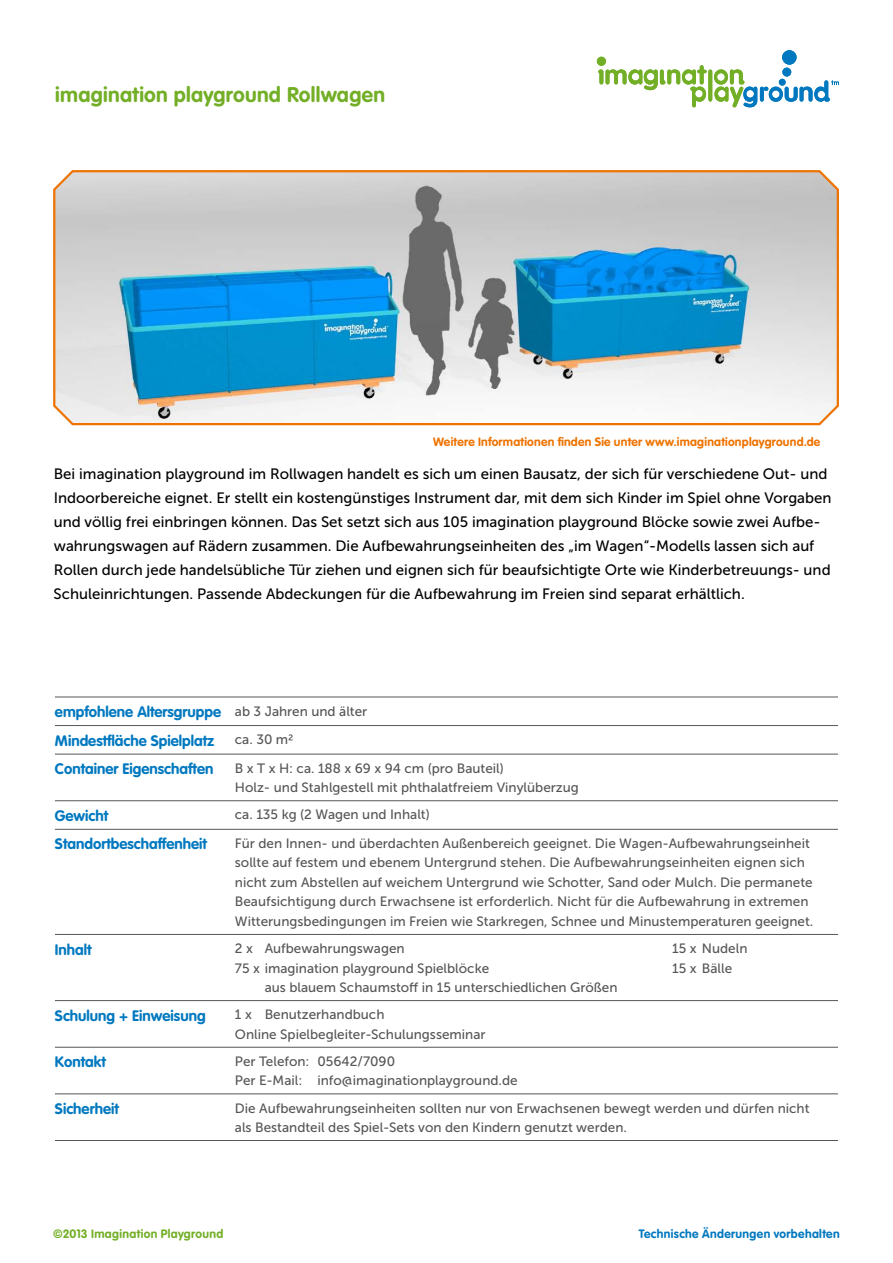
<style>
.page{position:relative;width:893px;height:1263px;background:#fff}
.page>*{position:absolute;margin:0;border:0;box-sizing:border-box;transform-origin:0 0}
.t1{font:700 21px "VAG Rounded Std";letter-spacing:.015em;color:#73af26}
.t2{font:15px/24px "Museo Sans 500";color:#000}
.t3{font:700 15px/28.5px "VAG Rounded Std";color:#0078bf}
.t4{font:13.5px/19.5px "Museo Sans 500";color:#565656}
.t5{font:700 12px "VAG Rounded Std";letter-spacing:.02em;color:#ee7300}
.t6{font:700 12px "VAG Rounded Std";letter-spacing:.03em;color:#0078bf}
.t7{font:700 12px "VAG Rounded Std";letter-spacing:.025em;color:#73af26}
.s1{font-family:"Museo Sans 500";font-weight:400;font-size:13.5px;color:#565656}
</style>
<div class="page">
<hr style="left:55px;top:697px;width:180px;height:1px;background:#565656">
<hr style="left:235px;top:697px;width:603px;height:1px;background:#565656">
<hr style="left:55px;top:725px;width:180px;height:1px;background:#565656">
<hr style="left:235px;top:725px;width:603px;height:1px;background:#565656">
<hr style="left:55px;top:754px;width:180px;height:1px;background:#565656">
<hr style="left:235px;top:754px;width:603px;height:1px;background:#565656">
<hr style="left:55px;top:800px;width:180px;height:1px;background:#565656">
<hr style="left:235px;top:800px;width:603px;height:1px;background:#565656">
<hr style="left:55px;top:829px;width:180px;height:1px;background:#565656">
<hr style="left:235px;top:829px;width:603px;height:1px;background:#565656">
<hr style="left:55px;top:934px;width:180px;height:1px;background:#565656">
<hr style="left:235px;top:934px;width:603px;height:1px;background:#565656">
<hr style="left:55px;top:1000px;width:180px;height:1px;background:#565656">
<hr style="left:235px;top:1000px;width:603px;height:1px;background:#565656">
<hr style="left:55px;top:1047px;width:180px;height:1px;background:#565656">
<hr style="left:235px;top:1047px;width:603px;height:1px;background:#565656">
<hr style="left:55px;top:1093px;width:180px;height:1px;background:#565656">
<hr style="left:235px;top:1093px;width:603px;height:1px;background:#565656">
<hr style="left:55px;top:1140px;width:180px;height:1px;background:#565656">
<hr style="left:235px;top:1140px;width:603px;height:1px;background:#565656">
<div style="left:597px;top:57px;width:9px;height:9px;background:#73af26;border-radius:50%"></div>
<div style="left:782px;top:50px;width:15px;height:15px;background:#0078bf;border-radius:50%"></div>
<svg style="left:598px;top:65px;width:241px;height:42px"></svg>
<svg style="left:53px;top:170px;width:786px;height:256px;background:#9dbdcc"></svg>
<h1 class="t1" style="left:55px;top:82px;width:331px">imagination playground Rollwagen</h1>
<p class="t5" style="left:433px;top:435px;width:389px">Weitere Informationen finden Sie unter www.imaginationplayground.de</p>
<p class="t2" style="left:54px;top:462px;width:779px">Bei imagination playground im Rollwagen handelt es sich um einen Bausatz, der sich für verschiedene Out- und Indoorbereiche eignet. Er stellt ein kostengünstiges Instrument dar, mit dem sich Kinder im Spiel ohne Vorgaben und völlig frei einbringen können. Das Set setzt sich aus 105 imagination playground Blöcke sowie zwei Aufbe&shy;wahrungswagen auf Rädern zusammen. Die Aufbewahrungseinheiten des „im Wagen“-Modells lassen sich auf Rollen durch jede handelsübliche Tür ziehen und eignen sich für beaufsichtigte Orte wie Kinderbetreuungs- und Schuleinrichtungen. Passende Abdeckungen für die Aufbewahrung im Freien sind separat erhältlich.</p>
<p class="t3" style="left:55px;top:698px;width:314px">empfohlene Altersgruppe <span class="s1">ab 3 Jahren und älter<br></span>Mindestfläche Spielplatz</p>
<p class="t4" style="left:235px;top:730px;width:60px">ca. 30 m2</p>
<p class="t3" style="left:55px;top:755px;width:160px">Container Eigenschaften</p>
<p class="t4" style="left:235px;top:758px;width:345px">B x T x H: ca. 188 x 69 x 94 cm (pro Bauteil)<br>Holz- und Stahlgestell mit phthalatfreiem Vinylüberzug</p>
<p class="t3" style="left:55px;top:802px;width:55px">Gewicht</p>
<p class="t4" style="left:235px;top:805px;width:196px">ca. 135 kg (2 Wagen und Inhalt)</p>
<p class="t3" style="left:55px;top:830px;width:153px">Standortbeschaffenheit</p>
<p class="t4" style="left:235px;top:833px;width:580px">Für den Innen- und überdachten Außenbereich geeignet. Die Wagen-Aufbewahrungseinheit sollte auf festem und ebenem Untergrund stehen. Die Aufbewahrungseinheiten eignen sich nicht zum Abstellen auf weichem Untergrund wie Schotter, Sand oder Mulch. Die permanete Beaufsichtigung durch Erwachsene ist erforderlich. Nicht für die Aufbewahrung in extremen Witterungsbedingungen im Freien wie Starkregen, Schnee und Minustemperaturen geeignet.</p>
<p class="t3" style="left:55px;top:935px;width:38px">Inhalt</p>
<p class="t4" style="left:235px;top:939px;width:171px">2 x Aufbewahrungswagen</p>
<p class="t4" style="left:235px;top:958px;width:256px">75 x imagination playground Spielblöcke</p>
<p class="t4" style="left:265px;top:978px;width:354px">aus blauem Schaumstoff in 15 unterschiedlichen Größen</p>
<p class="t4" style="left:672px;top:939px;width:77px">15 x Nudeln<br>15 x Bälle</p>
<p class="t3" style="left:55px;top:1002px;width:152px">Schulung + Einweisung</p>
<p class="t4" style="left:235px;top:1005px;width:252px">1 x Benutzerhandbuch<br>Online Spielbegleiter-Schulungsseminar</p>
<p class="t3" style="left:55px;top:1048px;width:52px">Kontakt</p>
<p class="t4" style="left:235px;top:1051px;width:284px">Per Telefon: 05642/7090<br>Per E-Mail: info@imaginationplayground.de</p>
<p class="t3" style="left:55px;top:1095px;width:65px">Sicherheit</p>
<p class="t4" style="left:235px;top:1098px;width:576px">Die Aufbewahrungseinheiten sollten nur von Erwachsenen bewegt werden und dürfen nicht als Bestandteil des Spiel-Sets von den Kindern genutzt werden.</p>
<p class="t7" style="left:53px;top:1226px;width:172px">©2013 Imagination Playground</p>
<p class="t6" style="left:639px;top:1226px;width:203px">Technische Änderungen vorbehalten</p>
</div>
